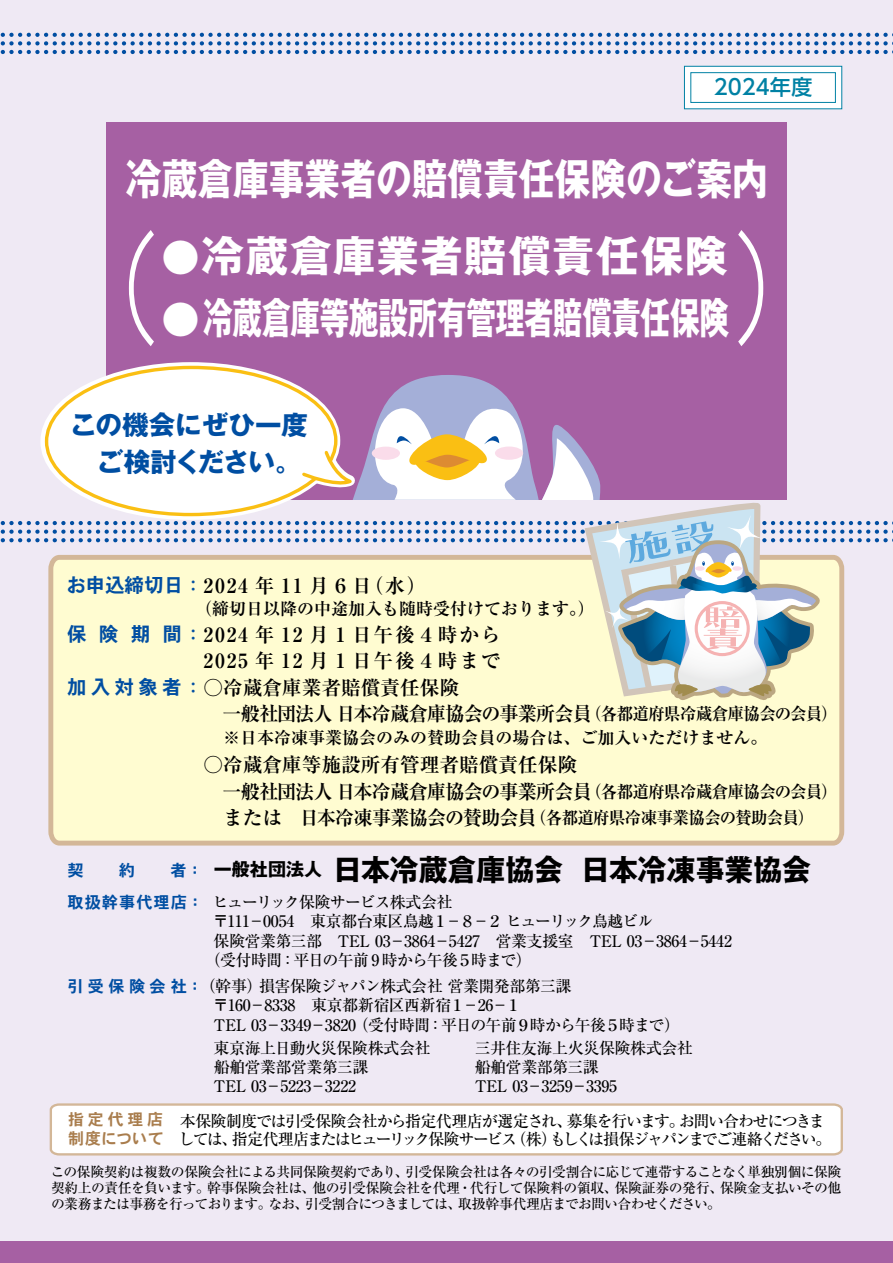
<style>
.page{position:relative;width:893px;height:1263px;background:#efe9f4}
.page>*{position:absolute;margin:0;border:0;box-sizing:border-box;transform-origin:0 0}
.t1{font:300 121.65px "Gothic MB101 Pr 6 N";color:#fff;scale:.77 1}
.t2{font:700 42.45px "Gothic MB101 Pr 6 N";color:#fff;scale:.69 1}
.t3{font:700 42.45px "Gothic MB101 Pr 6 N";color:#fff;scale:.84 1}
.t4{font:700 42.45px "Gothic MB101 Pr 6 N";letter-spacing:.03em;color:#fff}
.t5{font:700 29.7px "Gothic MB101 Pr 6 N";color:#000}
.t6{font:700 26.55px/37px "Gothic MB101 Pr 6 N";color:#004ea2;text-align:right}
.t7{font:500 21.3px "UD Shin Go Pr 6 N";color:#0081a4}
.t8{font:700 19.65px "Ryumin Pr 6 N";letter-spacing:-.045em;color:#000}
.t9{font:700 19.65px "Ryumin Pr 6 N";letter-spacing:.09em;color:#000}
.t10{font:700 19.65px "Ryumin Pr 6 N";color:#000}
.t11{font:700 19.65px "Ryumin Pr 6 N";letter-spacing:-.04em;color:#000}
.t12{font:700 16.95px "Ryumin Pr 6 N";color:#000}
.t13{font:500 15.9px/19.2px "Ryumin Pr 6 N";letter-spacing:-.035em;color:#000}
.t14{font:500 15.9px/18px "Ryumin Pr 6 N";letter-spacing:-.085em;color:#000}
.t15{font:500 15.9px "Ryumin Pr 6 N";letter-spacing:-.015em;color:#000}
.t16{font:500 15.9px "Ryumin Pr 6 N";letter-spacing:-.06em;color:#000}
.t17{font:15.9px/19.2px "DFHS Gothic Std W7";letter-spacing:.06em;color:#a97d4d}
.t18{font:500 13.8px/15.9px "Ryumin Pr 6 N";letter-spacing:-.055em;color:#000;text-align:justify}
.s1{font-size:38.25px}
.s2{font-family:"DFHS Gothic Std W7";font-weight:400;color:#004ea2}
.s3{color:#004ea2}
.s4{font-size:16.95px}
.s5{font-family:"DFHS Gothic Std W7";font-weight:400;font-size:16.2px;color:#004ea2}
</style>
<div class="page">
<svg style="left:0;top:33px;width:893px;height:21px"></svg>
<div style="left:0;top:1242px;width:893px;height:21px;background:#a660a3"></div>
<svg style="left:49px;top:1103px;width:794px;height:53px;background:#faf7f5"></svg>
<div style="left:48px;top:701px;width:797px;height:145px;background:#fffcd1"></div>
<div style="left:106px;top:123px;width:680px;height:377px;background:#a660a3"></div>
<div style="left:684px;top:66px;width:158px;height:43px;background:#fff"></div>
<div style="left:684px;top:66px;width:158px;height:43px;border:1px solid #0081a4"></div>
<div style="left:690px;top:72px;width:146px;height:31px;border:1px solid #0081a4"></div>
<svg style="left:3px;top:375px;width:890px;height:326px"></svg>
<h3 class="t7" style="left:714px;top:70px;width:100px">2024年度</h3>
<h2 class="t3" style="left:126px;top:143px;width:766px">冷蔵倉庫事業者の賠償責任保険のご案内</h2>
<h1 class="t1" style="left:66px;top:187px;width:990px">（　　　　　　）</h1>
<h2 class="t4" style="left:161px;top:221px;width:568px"><span class="s1">●</span>冷蔵倉庫業者賠償責任保険</h2>
<h2 class="t2" style="left:161px;top:283px;width:824px"><span class="s1">●</span>冷蔵倉庫等施設所有管理者賠償責任保険</h2>
<h3 class="t6" style="left:70px;top:405px;width:239px">この機会にぜひ一度ご検討ください。</h3>
<p class="t9" style="left:66px;top:570px;width:361px"><span class="s2">お申込締切日</span><span class="s3">：</span>2024 年 11 月６日（水）</p>
<p class="t12" style="left:195px;top:595px;width:401px">（締切日以降の中途加入も随時受付けております。）</p>
<p class="t9" style="left:67px;top:618px;width:435px"><span class="s2">保　険　期　間</span><span class="s3">：</span>2024 年 12 月１日午後４時から</p>
<p class="t9" style="left:204px;top:645px;width:298px">2025 年 12 月１日午後４時まで</p>
<p class="t10" style="left:67px;top:672px;width:394px"><span class="s2">加入対象者</span><span class="s3">：</span>○冷蔵倉庫業者賠償責任保険</p>
<p class="t8" style="left:223px;top:698px;width:616px">一般社団法人日本冷蔵倉庫協会の事業所会員<span class="s4">（各都道府県冷蔵倉庫協会の会員）</span></p>
<p class="t12" style="left:223px;top:725px;width:546px">※日本冷凍事業協会のみの賛助会員の場合は、ご加入いただけません。</p>
<p class="t10" style="left:204px;top:749px;width:375px">○冷蔵倉庫等施設所有管理者賠償責任保険</p>
<p class="t8" style="left:223px;top:776px;width:616px">一般社団法人日本冷蔵倉庫協会の事業所会員<span class="s4">（各都道府県冷蔵倉庫協会の会員）</span></p>
<p class="t11" style="left:204px;top:802px;width:612px">　または　日本冷凍事業協会の賛助会員<span class="s4">（各都道府県冷凍事業協会の賛助会員）</span></p>
<h3 class="t5" style="left:67px;top:845px;width:745px"><sup>契　　　　　約　　　　　者：</sup> <sup>一般社団法人</sup> 日本冷蔵倉庫協会 日本冷凍事業協会</h3>
<p class="t16" style="left:67px;top:890px;width:387px"><span class="s5">取扱幹事代理店：</span> ヒューリック保険サービス株式会社</p>
<p class="t13" style="left:213px;top:911px;width:442px">〒111－0054　東京都台東区鳥越１－８－２ヒューリック鳥越ビル</p>
<p class="t15" style="left:214px;top:928px;width:520px">保険営業第三部　TEL 03－3864－5427　営業支援室　TEL 03－3864－5442</p>
<p class="t16" style="left:205px;top:947px;width:328px">（受付時間：平日の午前 9 時から午後５時まで）</p>
<p class="t13" style="left:213px;top:976px;width:468px;text-indent:-146px"><span class="s5">引 受 保 険 会社：</span>（幹事）損害保険ジャパン株式会社営業開発部第三課<br>〒160－8338　東京都新宿区西新宿１－26－１<br>TEL 03－3349－3820（受付時間：平日の午前９時から午後５時まで）</p>
<p class="t13" style="left:214px;top:1038px;width:219px">東京海上日動火災保険株式会社</p>
<p class="t13" style="left:475px;top:1038px;width:220px">三井住友海上火災保険株式会社</p>
<p class="t13" style="left:214px;top:1057px;width:156px">船舶営業部営業第三課</p>
<p class="t13" style="left:475px;top:1057px;width:125px">船舶営業部第三課</p>
<p class="t15" style="left:214px;top:1074px;width:144px">TEL 03－5223－3222</p>
<p class="t15" style="left:475px;top:1074px;width:144px">TEL 03－3259－3395</p>
<p class="t17" style="left:68px;top:1109px;width:97px">指定代理店制度について</p>
<p class="t14" style="left:178px;top:1111px;width:654px">本保険制度では引受保険会社から指定代理店が選定され、募集を行います。お問い合わせにつきましては、指定代理店またはヒューリック保険サービス（株）もしくは損保ジャパンまでご連絡ください。</p>
<p class="t18" style="left:51px;top:1163px;width:792px">この保険契約は複数の保険会社による共同保険契約であり、引受保険会社は各々の引受割合に応じて連帯することなく単独別個に保険契約上の責任を負います。幹事保険会社は、他の引受保険会社を代理・代行して保険料の領収、保険証券の発行、保険金支払いその他の業務または事務を行っております。なお、引受割合につきましては、取扱幹事代理店までお問い合わせください。</p>
</div>
